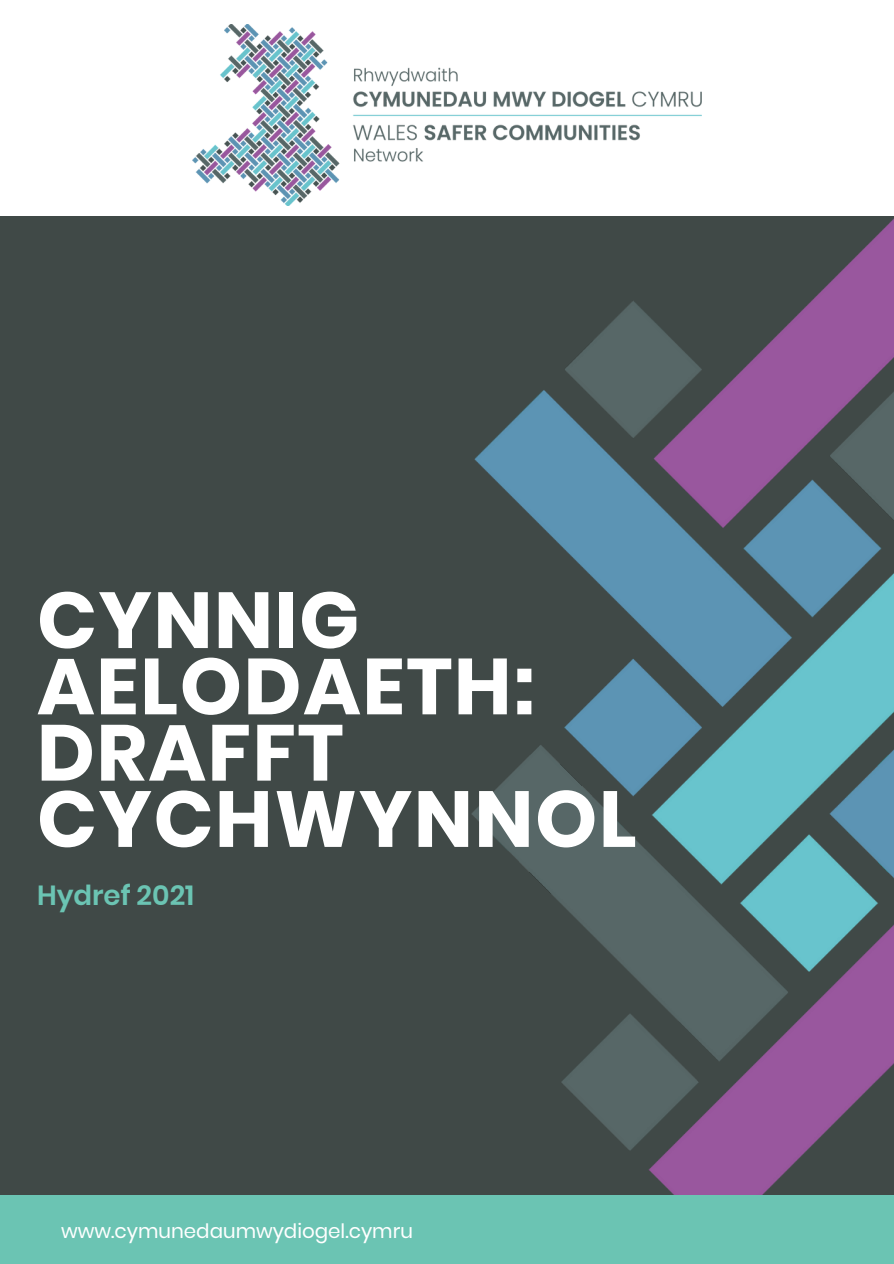
<style>
.page{position:relative;width:894px;height:1264px;background:#fff}
.page>*{position:absolute;margin:0;border:0;box-sizing:border-box;transform-origin:0 0}
.t1{font:700 79.05px/66.3px "Poppins";letter-spacing:.02em;color:#fff}
.t2{font:600 27.6px "Poppins";color:#6bc4b3}
.t3{font:19.8px "Poppins";color:#fff}
</style>
<div class="page">
<div style="left:0;top:0;width:893px;height:1263px;background:#404947"></div>
<img style="left:471px;top:215px;width:422px;height:980px">
<div style="left:0;top:1195px;width:893px;height:68px;background:#6bc4b3"></div>
<div style="left:0;top:0;width:893px;height:215px;background:#fff"></div>
<img style="left:193px;top:24px;width:508px;height:182px">
<p class="t1" style="left:37px;top:587px;width:601px">CYNNIG<br>AELODAETH:<br>DRAFFT<br>CYCHWYNNOL</p>
<p class="t2" style="left:37px;top:876px;width:159px">Hydref 2021</p>
<p class="t3" style="left:61px;top:1216px;width:353px">www.cymunedaumwydiogel.cymru</p>
</div>
